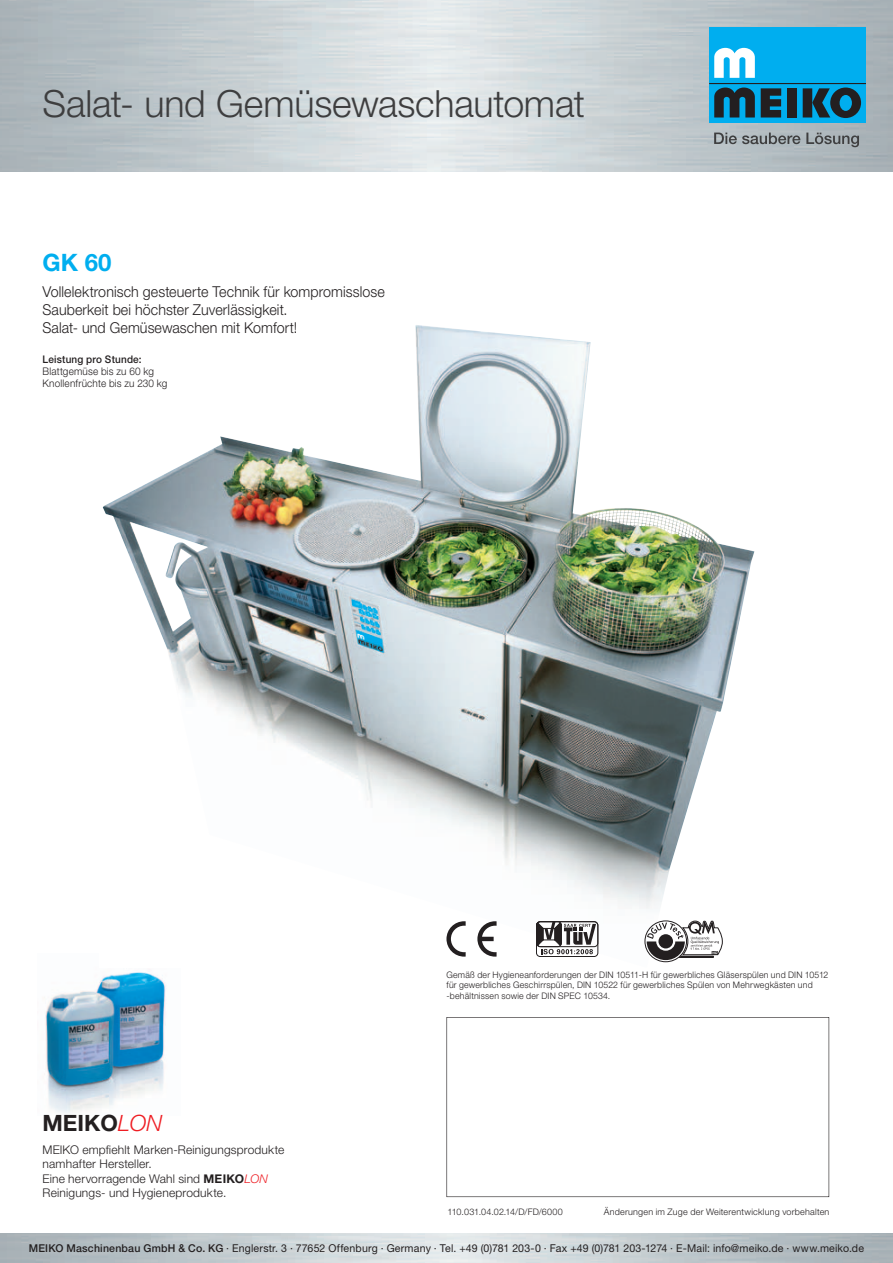
<style>
.page{position:relative;width:893px;height:1263px;background:#fff}
.page>*{position:absolute;margin:0;border:0;box-sizing:border-box;transform-origin:0 0}
.t1{font:300 37.5px "Helvetica Neue LT Pro";letter-spacing:-.005em;color:#3e3e3f}
.t2{font:700 24px "Helvetica Neue LT Pro";color:#00aeef}
.t3{font:700 22.5px "Helvetica Neue LT Pro";color:#231f20}
.t4{font:300 15px/18px "Helvetica Neue LT Pro";letter-spacing:.005em;color:#231f20}
.t5{font:300 12px/14.4px "Helvetica Neue LT Pro";letter-spacing:.015em;color:#231f20}
.t6{font:10.8px "Helvetica Neue LT Pro";letter-spacing:.015em;color:#231f20}
.t7{font:300 10.5px/12px "Helvetica Neue LT Pro";letter-spacing:.02em;color:#231f20;scale:.95 1}
.t8{font:500 10.5px "Helvetica Neue LT Pro";letter-spacing:.02em;color:#231f20;scale:.95 1}
.t9{font:300 9px/10.8px "Helvetica Neue LT Pro";letter-spacing:.025em;color:#231f20}
.s1{font-weight:300;font-style:italic;color:#ee1d23}
.s2{font-weight:700}
.s3{font-style:italic;color:#ee1d23}
.s4{font-weight:500}
</style>
<div class="page">
<img style="left:45px;top:972px;width:121px;height:141px">
<div style="left:709px;top:27px;width:157px;height:96px;background:#00aeef"></div>
<svg style="left:761px;top:88px;width:20px;height:29px"></svg>
<div style="left:787px;top:88px;width:10px;height:29px;background:#231f20"></div>
<svg style="left:803px;top:88px;width:58px;height:30px"></svg>
<hr style="left:709px;top:83px;width:157px;height:1px;background:#231f20">
<svg style="left:714px;top:48px;width:41px;height:30px"></svg>
<svg style="left:714px;top:88px;width:41px;height:29px"></svg>
<svg style="left:714px;top:133px;width:145px;height:14px;background:#8f9699"></svg>
<img style="left:103px;top:325px;width:651px;height:638px">
<svg style="left:446px;top:1017px;width:383px;height:180px"></svg>
<svg style="left:446px;top:921px;width:20px;height:36px"></svg>
<svg style="left:477px;top:921px;width:20px;height:36px"></svg>
<div style="left:645px;top:920px;width:42px;height:42px;border:1px solid #231f20;border-radius:50%"></div>
<svg style="left:647px;top:920px;width:76px;height:40px"></svg>
<div style="left:536px;top:921px;width:62px;height:36px;border:1px solid #231f20;border-radius:4px"></div>
<svg style="left:536px;top:921px;width:62px;height:33px"></svg>
<h1 class="t1" style="left:43px;top:81px;width:544px">Salat- und Gemüse waschautomat</h1>
<h2 class="t2" style="left:43px;top:247px;width:70px">GK 60</h2>
<h3 class="t4" style="left:43px;top:282px;width:344px">Vollelektronisch gesteuerte Technik für kompromisslose<br>Sauberkeit bei höchster Zuverlässigkeit.<br>Salat- und Gemüse waschen mit Komfort!</h3>
<p class="t8" style="left:43px;top:353px;width:106px">Leistung pro Stunde:</p>
<p class="t7" style="left:43px;top:365px;width:133px">Blattgemüse bis zu 60 kg<br>Knollenfrüchte bis zu 230 kg</p>
<h3 class="t3" style="left:43px;top:1109px;width:121px">MEIKO<span class="s1">LON</span></h3>
<h3 class="t5" style="left:43px;top:1142px;width:243px">MEIKO empfiehlt Marken-Reinigungs produkte namhafter Hersteller.<br>Eine hervorragende Wahl sind <span class="s2">MEIKO</span><span class="s3">LON </span>Reinigungs- und Hygieneprodukte.</h3>
<p class="t9" style="left:446px;top:969px;width:383px">Gemäß der Hygieneanforderungen der DIN 10511-H für gewerbliches Gläserspülen und DIN 10512 für gewerbliches Geschirrspülen, DIN 10522 für gewerbliches Spülen von Mehrwegkästen und -behältnissen sowie der DIN SPEC 10534.</p>
<p class="t9" style="left:448px;top:1206px;width:117px">110.031.04.02.14/D/FD/6000</p>
<p class="t9" style="left:604px;top:1206px;width:227px">Änderungen im Zuge der Weiterentwicklung vorbehalten</p>
<p class="t6" style="left:29px;top:1241px;width:837px"><span class="s4">MEIKO Maschinenbau GmbH &amp; Co. KG</span> · Englerstr. 3 · 77652 Offenburg · Germany · Tel. +49 (0)781 203-0 · Fax +49 (0)781 203-1274 · E-Mail: info@meiko.de · www.meiko.de</p>
</div>
